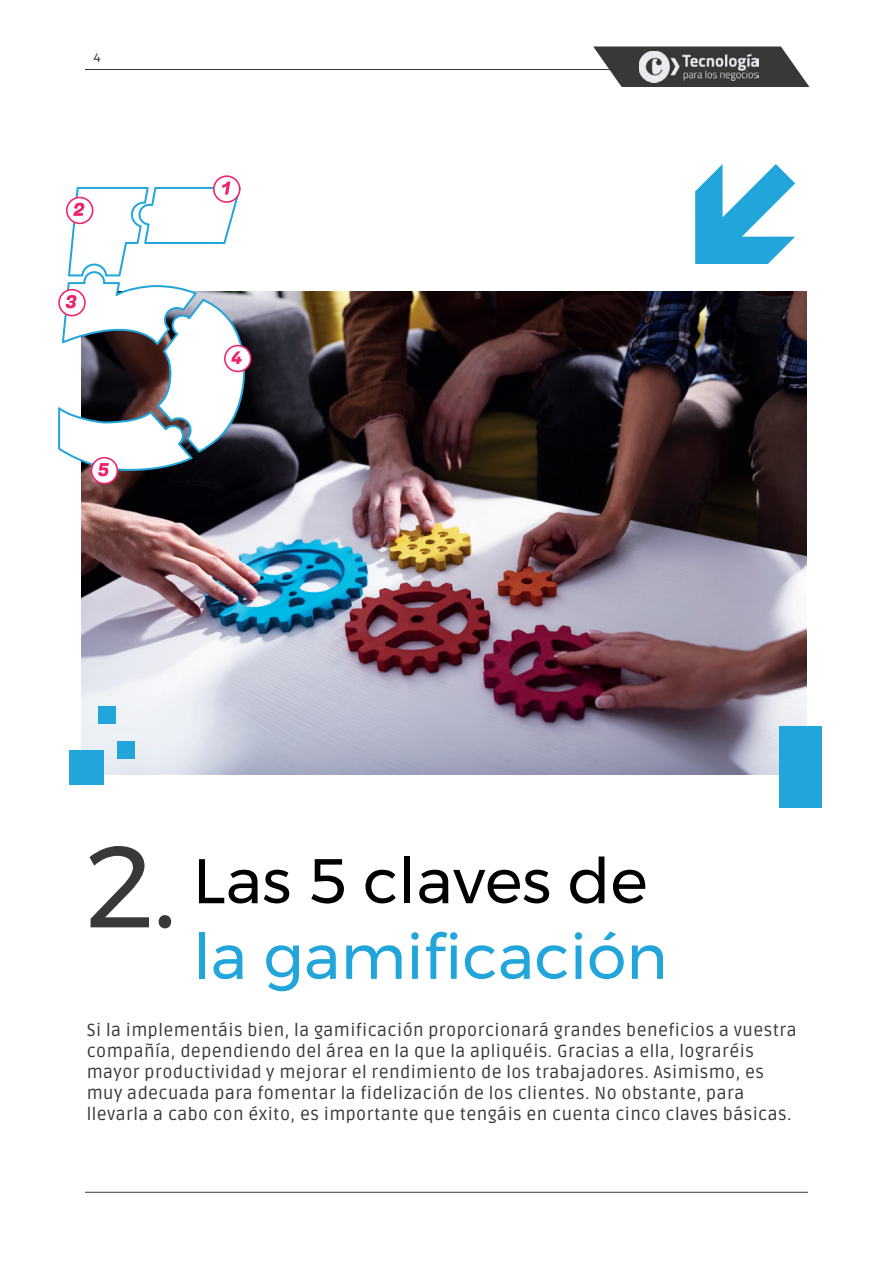
<style>
.page{position:relative;width:893px;height:1263px;background:#fff}
.page>*{position:absolute;margin:0;border:0;box-sizing:border-box;transform-origin:0 0}
.t1{font:115.5px "Montserrat";color:#383839}
.t2{font:63px "Montserrat";color:#22a5da}
.t3{font:63px "Montserrat";color:#000001}
.t4{font:17.4px/21px "Ruda";letter-spacing:.025em;color:#383839}
.t5{font:12px "Montserrat";color:#383839}
</style>
<div class="page">
<hr style="left:85px;top:69px;width:673px;height:1px;background:#383839">
<hr style="left:85px;top:1192px;width:723px;height:1px;background:#383839">
<svg style="left:593px;top:47px;width:216px;height:40px"></svg>
<img style="left:639px;top:51px;width:119px;height:31px">
<img style="left:82px;top:291px;width:724px;height:484px">
<svg style="left:58px;top:175px;width:193px;height:309px"></svg>
<div style="left:779px;top:727px;width:43px;height:81px;background:#22a5da"></div>
<svg style="left:695px;top:164px;width:100px;height:100px"></svg>
<div style="left:70px;top:750px;width:34px;height:35px;background:#22a5da"></div>
<div style="left:98px;top:706px;width:17px;height:17px;background:#22a5da"></div>
<div style="left:117px;top:741px;width:18px;height:17px;background:#22a5da"></div>
<p class="t5" style="left:94px;top:49px;width:9px">4</p>
<h1 class="t1" style="left:86px;top:798px;width:92px">2.</h1>
<h2 class="t3" style="left:193px;top:833px;width:456px">Las 5 claves de</h2>
<h2 class="t2" style="left:193px;top:908px;width:477px">la gamificación</h2>
<p class="t4" style="left:87px;top:1019px;width:711px">Si la implementáis bien, la gamificación proporcionará grandes beneficios a vuestra compañía, dependiendo del área en la que la apliquéis. Gracias a ella, lograréis mayor productividad y mejorar el rendimiento de los trabajadores. Asimismo, es muy adecuada para fomentar la fidelización de los clientes. No obstante, para llevarla a cabo con éxito, es importante que tengáis en cuenta cinco claves básicas.</p>
</div>
